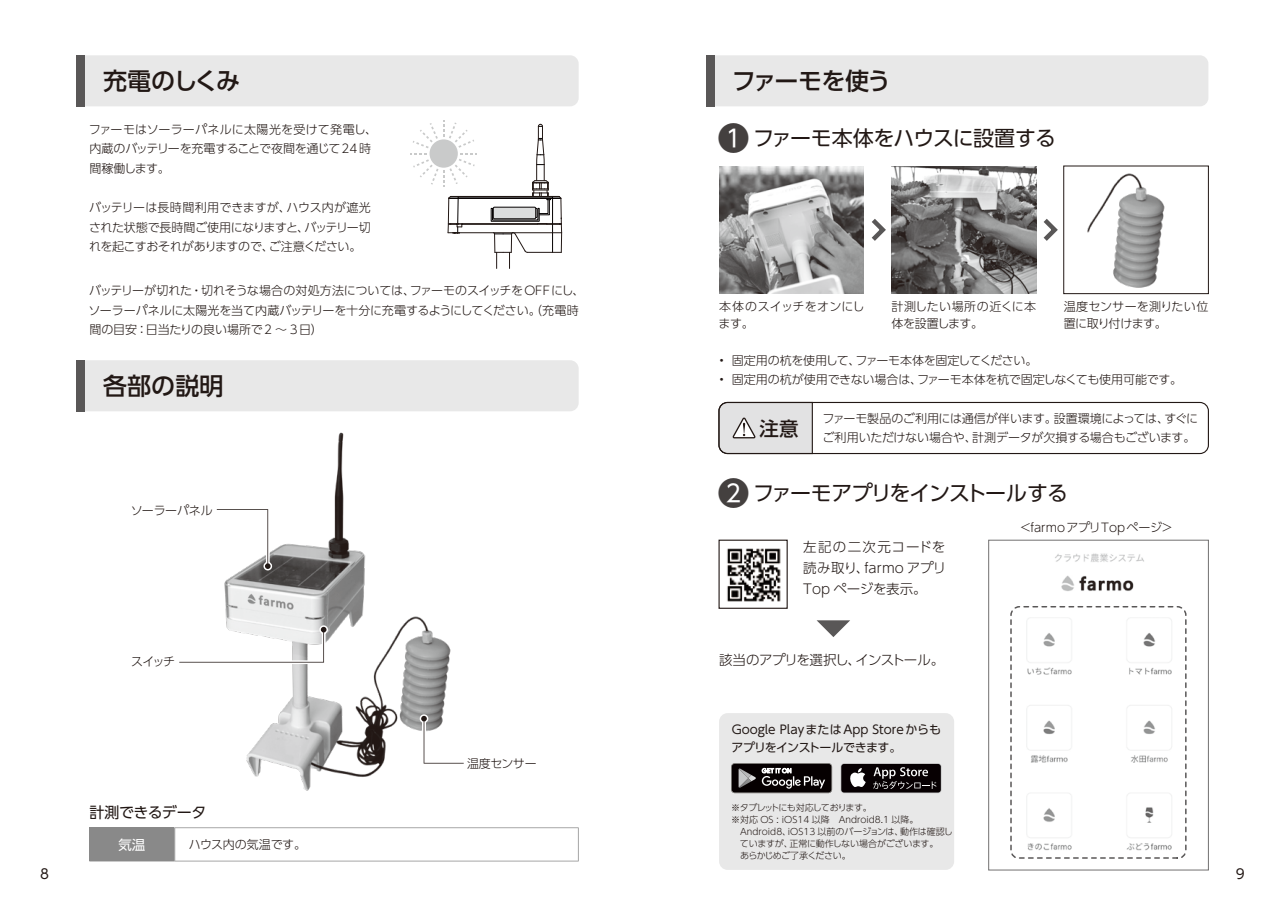
<style>
.page{position:relative;width:1285px;height:919px;background:#fff}
.page>*{position:absolute;margin:0;border:0;box-sizing:border-box;transform-origin:0 0}
.t1{font:500 24px "UD Shin Go Pro";letter-spacing:-.02em;color:#221815}
.t2{font:500 24px "UD Shin Go Pro";letter-spacing:-.06em;color:#221815}
.t3{font:21px "UD Shin Go Pro";letter-spacing:-.05em;color:#221815}
.t4{font:500 19.5px "UD Shin Go Pro";color:#221815}
.t5{font:15px "UD Shin Go Pro";letter-spacing:-.025em;color:#221815}
.t6{font:300 13.5px/21px "UD Shin Go Pro";color:#221815;text-align:justify}
.t7{font:300 13.5px "UD Shin Go Pro";letter-spacing:-.045em;color:#221815}
.t8{font:13.5px "UD Shin Go Pro";color:#221815}
.t9{font:13.5px "UD Shin Go Pro";color:#fff}
.t10{font:300 12px/19.5px "UD Shin Go Pro";letter-spacing:-.02em;color:#221815}
.t11{font:300 12px/19.5px "UD Shin Go Pro";color:#221815}
.t12{font:12px/18px "UD Shin Go Pro";color:#221815}
.t13{font:300 12px/16.5px "UD Shin Go Pro";letter-spacing:.015em;color:#221815}
.t14{font:300 11.85px "UD Shin Go Pro";letter-spacing:-.03em;color:#221815}
.t15{font:300 9px/12px "UD Shin Go Pro";letter-spacing:-.015em;color:#221815}
.s1{font-size:31.5px;color:#44403f}
</style>
<div class="page">
<img style="left:1087px;top:173px;width:77px;height:115px">
<div style="left:718px;top:402px;width:490px;height:52px;border:1px solid #221815;border-radius:9px"></div>
<div style="left:714px;top:55px;width:494px;height:51px;background:#e8e8e8"></div>
<div style="left:706px;top:55px;width:8px;height:51px;background:#595757"></div>
<svg style="left:871px;top:219px;width:15px;height:22px"></svg>
<svg style="left:1043px;top:219px;width:15px;height:22px"></svg>
<img style="left:719px;top:166px;width:144px;height:127px">
<img style="left:891px;top:166px;width:144px;height:127px">
<div style="left:1063px;top:166px;width:145px;height:128px;border:1px solid #221815"></div>
<div style="left:719px;top:713px;width:234px;height:156px;background:#e8e8e8;border-radius:9px"></div>
<svg style="left:840px;top:763px;width:101px;height:30px"></svg>
<div style="left:841px;top:763px;width:99px;height:29px;background:#070002;border-radius:3px"></div>
<svg style="left:850px;top:768px;width:15px;height:19px"></svg>
<svg style="left:873px;top:767px;width:63px;height:22px"></svg>
<svg style="left:731px;top:763px;width:100px;height:30px;background:#353131"></svg>
<img style="left:727px;top:548px;width:54px;height:54px">
<svg style="left:816px;top:620px;width:34px;height:17px"></svg>
<img style="left:988px;top:539px;width:221px;height:332px">
<div style="left:988px;top:539px;width:220px;height:331px;border:1px solid #727171"></div>
<svg style="left:1009px;top:605px;width:178px;height:254px"></svg>
<svg style="left:718px;top:401px;width:95px;height:53px;background:#d2d1d1"></svg>
<img style="left:221px;top:432px;width:231px;height:359px">
<svg style="left:410px;top:120px;width:66px;height:66px"></svg>
<hr style="left:458px;top:196px;width:94px;height:2px;background:#9fa0a0">
<hr style="left:457px;top:223px;width:80px;height:1px;background:#221815">
<hr style="left:458px;top:198px;width:94px;height:1px;background:#040000">
<hr style="left:458px;top:196px;width:94px;height:1px;background:#221815">
<hr style="left:457px;top:232px;width:55px;height:1px;background:#221815">
<hr style="left:461px;top:224px;width:86px;height:1px;background:#221815">
<svg style="left:447px;top:196px;width:16px;height:38px"></svg>
<svg style="left:490px;top:124px;width:72px;height:144px"></svg>
<svg style="left:89px;top:827px;width:489px;height:34px"></svg>
<div style="left:263px;top:562px;width:9px;height:8px;border:3px solid #fff;border-radius:3px"></div>
<svg style="left:265px;top:563px;width:5px;height:6px"></svg>
<div style="left:319px;top:625px;width:9px;height:9px;border:3px solid #fff;border-radius:3px"></div>
<svg style="left:321px;top:626px;width:5px;height:6px"></svg>
<div style="left:419px;top:714px;width:9px;height:9px;border:3px solid #fff;border-radius:3px"></div>
<svg style="left:421px;top:715px;width:6px;height:6px"></svg>
<div style="left:85px;top:360px;width:493px;height:51px;background:#e8e8e8"></div>
<div style="left:77px;top:360px;width:8px;height:51px;background:#595757"></div>
<div style="left:85px;top:55px;width:493px;height:51px;background:#e8e8e8"></div>
<div style="left:77px;top:55px;width:8px;height:51px;background:#595757"></div>
<h1 class="t1" style="left:103px;top:61px;width:138px">充電のしくみ</h1>
<p class="t11" style="left:89px;top:119px;width:290px">ファーモはソーラーパネルに太陽光を受けて発電し、内蔵のバッテリーを充電することで夜間を通じて24時間稼働します。</p>
<p class="t10" style="left:89px;top:197px;width:283px;text-align:justify">バッテリーは長時間利用できますが、ハウス内が遮光された状態で長時間ご使用になりますと、バッテリー切れを起こすおそれがありますので、ご注意ください。</p>
<p class="t10" style="left:89px;top:280px;width:497px">バッテリーが切れた・切れそうな場合の対処方法については、ファーモのスイッチをOFFにし、ソーラーパネルに太陽光を当て内蔵バッテリーを十分に充電するようにしてください。（充電時間の目安：日当たりの良い場所で2 ～ 3日）</p>
<h1 class="t1" style="left:103px;top:366px;width:122px">各部の説明</h1>
<p class="t10" style="left:131px;top:500px;width:83px">ソーラーパネル</p>
<p class="t10" style="left:131px;top:651px;width:45px">スイッチ</p>
<p class="t5" style="left:89px;top:800px;width:119px">計測できるデータ</p>
<p class="t9" style="left:118px;top:833px;width:28px">気温</p>
<p class="t10" style="left:189px;top:834px;width:119px">ハウス内の気温です。</p>
<p class="t14" style="left:467px;top:753px;width:71px">温度センサー</p>
<h1 class="t2" style="left:731px;top:61px;width:160px">ファーモを使う</h1>
<h2 class="t3" style="left:717px;top:121px;width:339px"><span class="s1">❶</span> ファーモ本体をハウスに設置する</h2>
<p class="t13" style="left:718px;top:298px;width:147px">本体のスイッチをオンにします。</p>
<p class="t10" style="left:891px;top:298px;width:146px;line-height:16.5px">計測したい場所の近くに本体を設置します。</p>
<p class="t10" style="left:1063px;top:298px;width:146px;line-height:16.5px">温度センサーを測りたい位置に取り付けます。</p>
<p class="t10" style="left:719px;top:350px;width:320px">• 固定用の杭を使用して、ファーモ本体を固定してください。</p>
<p class="t10" style="left:719px;top:369px;width:464px">• 固定用の杭が使用できない場合は、ファーモ本体を杭で固定しなくても使用可能です。</p>
<h3 class="t4" style="left:759px;top:412px;width:41px">注意</h3>
<p class="t10" style="left:822px;top:408px;width:377px">ファーモ製品のご利用には通信が伴います。設置環境によっては、すぐにご利用いただけない場合や、計測データが欠損する場合もございます。</p>
<h2 class="t3" style="left:717px;top:475px;width:351px"><span class="s1">❷</span> ファーモアプリをインストールする</h2>
<p class="t6" style="left:803px;top:535px;width:145px">左記の二次元コードを読み取り、farmo アプリTop ページを表示。</p>
<p class="t7" style="left:719px;top:649px;width:227px">該当のアプリを選択し、インストール。</p>
<p class="t12" style="left:731px;top:719px;width:211px">Google PlayまたはApp Storeからもアプリをインストールできます。</p>
<p class="t15" style="left:731px;top:801px;width:223px">※タブレットにも対応しております。<br>※対応 OS : iOS14 以降　Android8.1 以降。　Android8、iOS13 以前のバージョンは、動作は確認し　ていますが、正常に動作しない場合がございます。<br>　あらかじめご了承ください。</p>
<p class="t11" style="left:1019px;top:517px;width:155px">＜farmoアプリTopページ＞</p>
<p class="t8" style="left:40px;top:862px;width:10px">8</p>
<p class="t8" style="left:1235px;top:862px;width:10px">9</p>
</div>
